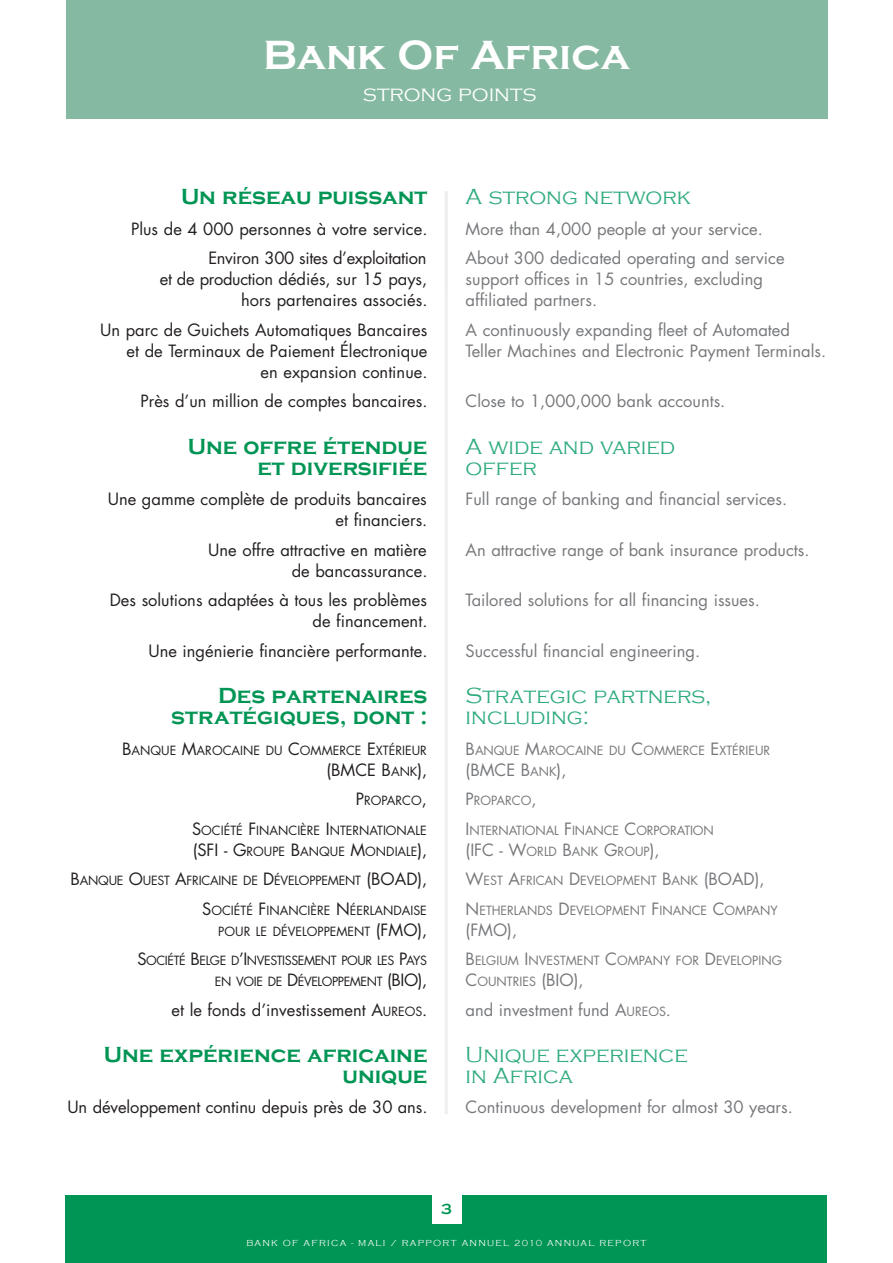
<style>
.page{position:relative;width:893px;height:1263px;background:#fff}
.page>*{position:absolute;margin:0;border:0;box-sizing:border-box;transform-origin:0 0}
.t1{font:700 42px "Copperplate Gothic";color:#fff}
.t2{font:700 22.5px/21px "Copperplate Gothic";color:#009554;text-align:right}
.t3{font:300 22.5px/21px "Copperplate Gothic";color:#31ac7e}
.t4{font:300 22.5px "Copperplate Gothic";color:#fff}
.t5{font:16.5px/21px "Futura";color:#231f20;text-align:right}
.t6{font:16.5px/21px "Futura";color:#76787b}
.t7{font:700 15px "Copperplate Gothic";color:#009554}
.t8{font:12.3px/21px "Futura";color:#76787b}
.t9{font:12.3px/21px "Futura";color:#231f20}
.t10{font:12.3px/21px "Futura";letter-spacing:-.035em;color:#231f20;text-align:right}
.t11{font:300 9px "Copperplate Gothic";letter-spacing:.145em;color:#fff}
.s1{font-size:16.5px}
.s2{font-size:12.3px}
</style>
<div class="page">
<div style="left:66px;top:1195px;width:761px;height:68px;background:#009554"></div>
<div style="left:432px;top:1194px;width:29px;height:30px;background:#fff"></div>
<div style="left:66px;top:0;width:761px;height:119px;background:#85b9a1"></div>
<hr style="left:445px;top:191px;width:3px;height:923px;background:#efeff0">
<h1 class="t1" style="left:263px;top:32px;width:368px">Bank-Of-Africa</h1>
<h2 class="t4" style="left:363px;top:81px;width:175px">strong points</h2>
<h2 class="t2" style="left:181px;top:186px;width:248px">Un-réseau-puissant</h2>
<p class="t5" style="left:131px;top:215px;width:298px;line-height:29.5px">Plus de 4 000 personnes à votre service.<br>Environ 300 sites d’exploitation</p>
<p class="t5" style="left:160px;top:270px;width:269px">et de production dédiés, sur 15 pays, hors partenaires associés.</p>
<p class="t5" style="left:100px;top:321px;width:329px">Un parc de Guichets Automatiques Bancaires et de Terminaux de Paiement Électronique<br>en expansion continue.</p>
<p class="t5" style="left:141px;top:392px;width:288px">Près d’un million de comptes bancaires.</p>
<h2 class="t2" style="left:188px;top:436px;width:241px">Une-offre-étendue et-diversifiée</h2>
<p class="t5" style="left:108px;top:490px;width:321px">Une gamme complète de produits bancaires et financiers.</p>
<p class="t5" style="left:208px;top:540px;width:221px">Une offre attractive en matière de bancassurance.</p>
<p class="t5" style="left:110px;top:591px;width:319px">Des solutions adaptées à tous les problèmes de financement.</p>
<p class="t5" style="left:148px;top:641px;width:281px">Une ingénierie financière performante.</p>
<h2 class="t2" style="left:171px;top:685px;width:263px">Des-partenaires stratégiques,-dont-:-</h2>
<p class="t9" style="left:122px;top:740px;width:306px"><span class="s1">B</span>ANQUE <span class="s1">M</span>AROCAINE DU <span class="s1">C</span>OMMERCE <span class="s1">E</span>XTÉRIEUR</p>
<p class="t5" style="left:326px;top:760px;width:102px">(BMCE B<span class="s2">ANK</span>),</p>
<p class="t9" style="left:356px;top:791px;width:72px"><span class="s1">P</span>ROPARCO<span class="s1">,</span></p>
<p class="t9" style="left:192px;top:821px;width:237px"><span class="s1">S</span>OCIÉTÉ <span class="s1">F</span>INANCIÈRE <span class="s1">I</span>NTERNATIONALE <span class="s1">(SFI - G</span>ROUPE <span class="s1">B</span>ANQUE <span class="s1">M</span>ONDIALE<span class="s1">),</span></p>
<p class="t9" style="left:71px;top:871px;width:358px"><span class="s1">B</span>ANQUE <span class="s1">O</span>UEST <span class="s1">A</span>FRICAINE DE <span class="s1">D</span>ÉVELOPPEMENT <span class="s1">(BOAD),</span></p>
<p class="t9" style="left:202px;top:901px;width:227px;text-align:right"><span class="s1">S</span>OCIÉTÉ <span class="s1">F</span>INANCIÈRE <span class="s1">N</span>ÉERLANDAISE<br>POUR LE DÉVELOPPEMENT <span class="s1">(FMO),</span></p>
<p class="t10" style="left:137px;top:951px;width:291px"><span class="s1">S</span>OCIÉTÉ <span class="s1">B</span>ELGE D<span class="s1">’I</span>NVESTISSEMENT POUR LES <span class="s1">P</span>AYS<br>EN VOIE DE <span class="s1">D</span>ÉVELOPPEMENT <span class="s1">(BIO),</span></p>
<p class="t5" style="left:172px;top:1000px;width:257px">et le fonds d’investissement A<span class="s2">UREOS</span>.</p>
<h2 class="t2" style="left:104px;top:1044px;width:325px">Une-expérience-africaine unique</h2>
<p class="t5" style="left:67px;top:1098px;width:362px">Un développement continu depuis près de 30 ans.</p>
<h2 class="t3" style="left:466px;top:187px;width:226px">A strong network</h2>
<p class="t6" style="left:466px;top:215px;width:320px;line-height:29.5px">More than 4,000 people at your service.<br>About 300 dedicated operating and service</p>
<p class="t6" style="left:466px;top:270px;width:299px">support offices in 15 countries, excluding affiliated partners.</p>
<p class="t6" style="left:466px;top:321px;width:362px">A continuously expanding fleet of Automated<br>Teller Machines and Electronic Payment Terminals.</p>
<p class="t6" style="left:466px;top:392px;width:261px">Close to 1,000,000 bank accounts.</p>
<h2 class="t3" style="left:466px;top:436px;width:211px">A wide and varied offer</h2>
<p class="t6" style="left:466px;top:490px;width:323px">Full range of banking and financial services.</p>
<p class="t6" style="left:466px;top:540px;width:345px">An attractive range of bank insurance products.</p>
<p class="t6" style="left:466px;top:591px;width:296px">Tailored solutions for all financing issues.</p>
<p class="t6" style="left:466px;top:641px;width:236px">Successful financial engineering.</p>
<h2 class="t3" style="left:466px;top:685px;width:247px">Strategic partners, including:</h2>
<p class="t8" style="left:466px;top:740px;width:306px"><span class="s1">B</span>ANQUE <span class="s1">M</span>AROCAINE DU <span class="s1">C</span>OMMERCE <span class="s1">E</span>XTÉRIEUR</p>
<p class="t6" style="left:466px;top:760px;width:102px">(BMCE B<span class="s2">ANK</span>),</p>
<p class="t8" style="left:466px;top:791px;width:72px"><span class="s1">P</span>ROPARCO<span class="s1">,</span></p>
<p class="t8" style="left:466px;top:821px;width:250px"><span class="s1">I</span>NTERNATIONAL <span class="s1">F</span>INANCE <span class="s1">C</span>ORPORATION <span class="s1">(IFC - W</span>ORLD <span class="s1">B</span>ANK <span class="s1">G</span>ROUP<span class="s1">),</span></p>
<p class="t8" style="left:466px;top:871px;width:300px"><span class="s1">W</span>EST <span class="s1">A</span>FRICAN <span class="s1">D</span>EVELOPMENT <span class="s1">B</span>ANK <span class="s1">(BOAD),</span></p>
<p class="t8" style="left:466px;top:901px;width:314px"><span class="s1">N</span>ETHERLANDS <span class="s1">D</span>EVELOPMENT <span class="s1">F</span>INANCE <span class="s1">C</span>OMPANY</p>
<p class="t6" style="left:466px;top:920px;width:53px">(FMO),</p>
<p class="t8" style="left:466px;top:951px;width:318px"><span class="s1">B</span>ELGIUM <span class="s1">I</span>NVESTMENT <span class="s1">C</span>OMPANY FOR <span class="s1">D</span>EVELOPING<br><span class="s1">C</span>OUNTRIES <span class="s1">(BIO),</span></p>
<p class="t6" style="left:466px;top:1000px;width:207px">and investment fund A<span class="s2">UREOS</span>.</p>
<h2 class="t3" style="left:466px;top:1044px;width:224px">Unique experience in Africa</h2>
<p class="t6" style="left:466px;top:1098px;width:329px">Continuous development for almost 30 years.</p>
<p class="t7" style="left:441px;top:1200px;width:12px">3</p>
<p class="t11" style="left:246px;top:1238px;width:402px">BANK OF AFRICA - MALI / RAPPORT ANNUEL 2010 ANNUAL REPORT</p>
</div>
